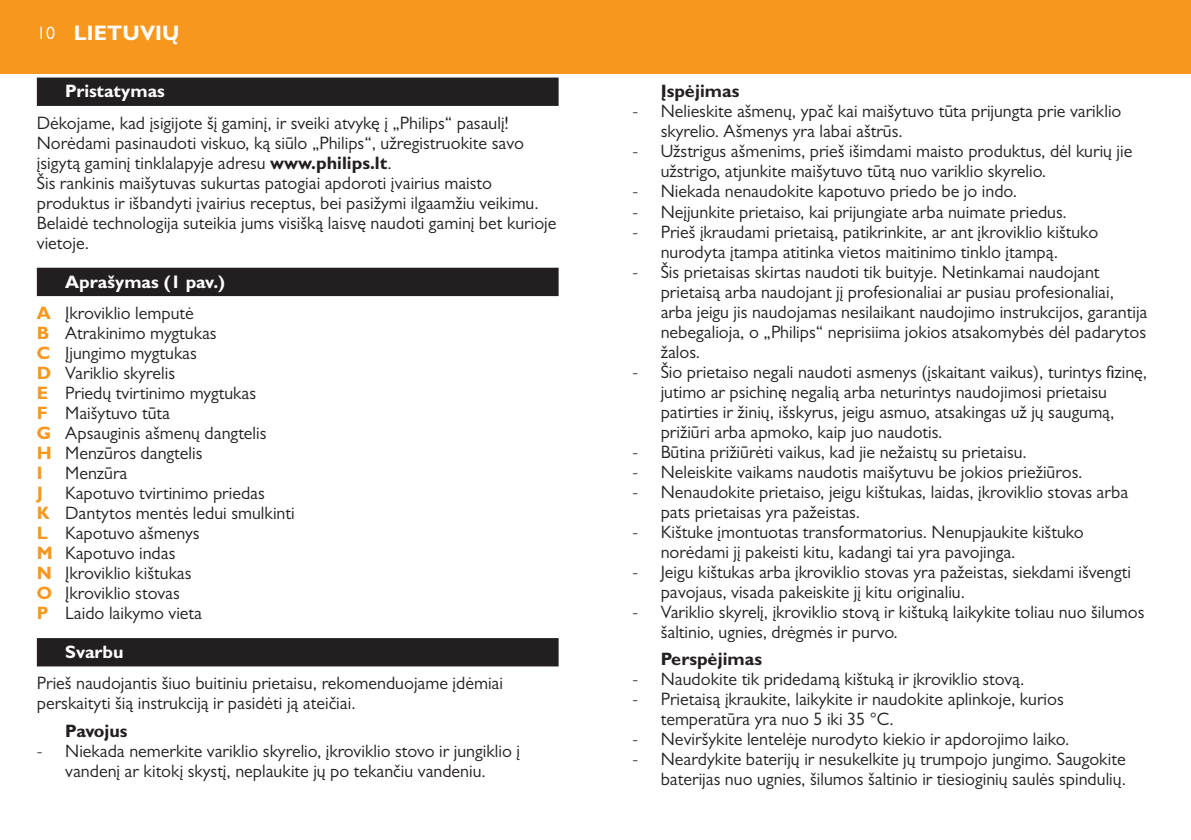
<style>
.page{position:relative;width:1191px;height:840px;background:#fff}
.page>*{position:absolute;margin:0;border:0;box-sizing:border-box;transform-origin:0 0}
.t1{font:700 21px "Gill Sans MT Pro";letter-spacing:.01em;color:#fff}
.t2{font:18px/20px "Gill Sans MT Pro";color:#231f20}
.t3{font:700 18px "Gill Sans MT Pro";color:#231f20}
.t4{font:700 18px "Gill Sans MT Pro";color:#fff}
.s1{font-weight:400;font-size:18px}
.s2{font-weight:700}
.s3{font-weight:700;color:#fff}
.s4{font-weight:700;color:#f7971d}
</style>
<div class="page">
<div style="left:0;top:0;width:1191px;height:74px;background:#f7971d"></div>
<div style="left:37px;top:77px;width:521px;height:29px;background:#231f20"></div>
<div style="left:37px;top:267px;width:521px;height:29px;background:#231f20"></div>
<div style="left:37px;top:637px;width:521px;height:29px;background:#231f20"></div>
<p class="t1" style="left:37px;top:19px;width:144px"><span class="s1">10</span> Lietuvių</p>
<p class="t4" style="left:65px;top:80px;width:101px">Pristatymas</p>
<p class="t2" style="left:37px;top:112px;width:521px">Dėkojame, kad įsigijote šį gaminį, ir sveiki atvykę į „Philips“ pasaulį!<br>Norėdami pasinaudoti viskuo, ką siūlo „Philips“, užregistruokite savo įsigytą gaminį tinklalapyje adresu <span class="s2">www.philips.lt</span>.<br>Šis rankinis maišytuvas sukurtas patogiai apdoroti įvairius maisto produktus ir išbandyti įvairius receptus, bei pasižymi ilgaamžiu veikimu.<br>Belaidė technologija suteikia jums visišką laisvę naudoti gaminį bet kurioje vietoje.</p>
<p class="t2" style="left:37px;top:265px;width:190px;line-height:31.4px;text-indent:28px"><span class="s3">Aprašymas (1 pav.)<br></span><span class="s4">A</span> Įkroviklio lemputė</p>
<p class="t2" style="left:37px;top:322px;width:181px"><span class="s4">B</span> Atrakinimo mygtukas<br><span class="s4">C</span> Įjungimo mygtukas<br><span class="s4">D</span> Variklio skyrelis<br><span class="s4">E</span></p>
<p class="t2" style="left:37px;top:382px;width:231px;text-indent:28px">Priedų tvirtinimo mygtukas<br><span class="s4">F</span> Maišytuvo tūta<br><span class="s4">G</span> Apsauginis ašmenų dangtelis<br><span class="s4">H</span> Menzūros dangtelis<br><span class="s4">I</span></p>
<p class="t2" style="left:37px;top:462px;width:259px;text-indent:28px">Menzūra<br><span class="s4">J</span> Kapotuvo tvirtinimo priedas<br><span class="s4">K</span> Dantytos mentės ledui smulkinti<br><span class="s4">L</span> Kapotuvo ašmenys<br><span class="s4">M</span> Kapotuvo indas<br><span class="s4">N</span> Įkroviklio kištukas<br><span class="s4">O</span> Įkroviklio stovas<br><span class="s4">P</span> Laido laikymo vieta</p>
<p class="t4" style="left:65px;top:640px;width:60px">Svarbu</p>
<p class="t2" style="left:37px;top:672px;width:468px">Prieš naudojantis šiuo buitiniu prietaisu, rekomenduojame įdėmiai perskaityti šią instrukciją ir pasidėti ją ateičiai.</p>
<p class="t3" style="left:65px;top:719px;width:64px">Pavojus</p>
<p class="t2" style="left:37px;top:740px;width:485px;text-align:center">- Niekada nemerkite variklio skyrelio, įkroviklio stovo ir jungiklio į vandenį ar kitokį skystį, neplaukite jų po tekančiu vandeniu.</p>
<p class="t3" style="left:660px;top:80px;width:80px">Įspėjimas</p>
<p class="t2" style="left:660px;top:101px;width:462px;text-indent:-28px">- Nelieskite ašmenų, ypač kai maišytuvo tūta prijungta prie variklio skyrelio. Ašmenys yra labai aštrūs.</p>
<p class="t2" style="left:660px;top:141px;width:473px;text-indent:-28px">- Užstrigus ašmenims, prieš išimdami maisto produktus, dėl kurių jie užstrigo, atjunkite maišytuvo tūtą nuo variklio skyrelio.</p>
<p class="t2" style="left:632px;top:181px;width:386px">- Niekada nenaudokite kapotuvo priedo be jo indo.</p>
<p class="t2" style="left:632px;top:201px;width:436px">- Neįjunkite prietaiso, kai prijungiate arba nuimate priedus.</p>
<p class="t2" style="left:660px;top:221px;width:439px;text-indent:-28px">- Prieš įkraudami prietaisą, patikrinkite, ar ant įkroviklio kištuko nurodyta įtampa atitinka vietos maitinimo tinklo įtampą.</p>
<p class="t2" style="left:660px;top:261px;width:488px;text-indent:-28px">- Šis prietaisas skirtas naudoti tik buityje. Netinkamai naudojant prietaisą arba naudojant jį profesionaliai ar pusiau profesionaliai, arba jeigu jis naudojamas nesilaikant naudojimo instrukcijos, garantija nebegalioja, o „Philips“ neprisiima jokios atsakomybės dėl padarytos žalos.</p>
<p class="t2" style="left:660px;top:361px;width:488px;text-indent:-28px">- Šio prietaiso negali naudoti asmenys (įskaitant vaikus), turintys fizinę, jutimo ar psichinę negalią arba neturintys naudojimosi prietaisu patirties ir žinių, išskyrus, jeigu asmuo, atsakingas už jų saugumą, prižiūri arba apmoko, kaip juo naudotis.</p>
<p class="t2" style="left:632px;top:441px;width:396px">- Būtina prižiūrėti vaikus, kad jie nežaistų su prietaisu.</p>
<p class="t2" style="left:632px;top:461px;width:451px">- Neleiskite vaikams naudotis maišytuvu be jokios priežiūros.</p>
<p class="t2" style="left:660px;top:481px;width:469px;text-indent:-28px">- Nenaudokite prietaiso, jeigu kištukas, laidas, įkroviklio stovas arba pats prietaisas yra pažeistas.</p>
<p class="t2" style="left:660px;top:521px;width:424px;text-indent:-28px">- Kištuke įmontuotas transformatorius. Nenupjaukite kištuko norėdami jį pakeisti kitu, kadangi tai yra pavojinga.</p>
<p class="t2" style="left:660px;top:561px;width:472px;text-indent:-28px">- Jeigu kištukas arba įkroviklio stovas yra pažeistas, siekdami išvengti pavojaus, visada pakeiskite jį kitu originaliu.</p>
<p class="t2" style="left:660px;top:601px;width:485px;text-indent:-28px">- Variklio skyrelį, įkroviklio stovą ir kištuką laikykite toliau nuo šilumos šaltinio, ugnies, drėgmės ir purvo.</p>
<p class="t3" style="left:660px;top:647px;width:103px">Perspėjimas</p>
<p class="t2" style="left:632px;top:668px;width:393px">- Naudokite tik pridedamą kištuką ir įkroviklio stovą.</p>
<p class="t2" style="left:660px;top:688px;width:405px;text-indent:-28px">- Prietaisą įkraukite, laikykite ir naudokite aplinkoje, kurios temperatūra yra nuo 5 iki 35 °C.</p>
<p class="t2" style="left:632px;top:728px;width:438px">- Neviršykite lentelėje nurodyto kiekio ir apdorojimo laiko.</p>
<p class="t2" style="left:632px;top:748px;width:495px;text-align:right">- Neardykite baterijų ir nesukelkite jų trumpojo jungimo. Saugokite baterijas nuo ugnies, šilumos šaltinio ir tiesioginių saulės spindulių.</p>
</div>
